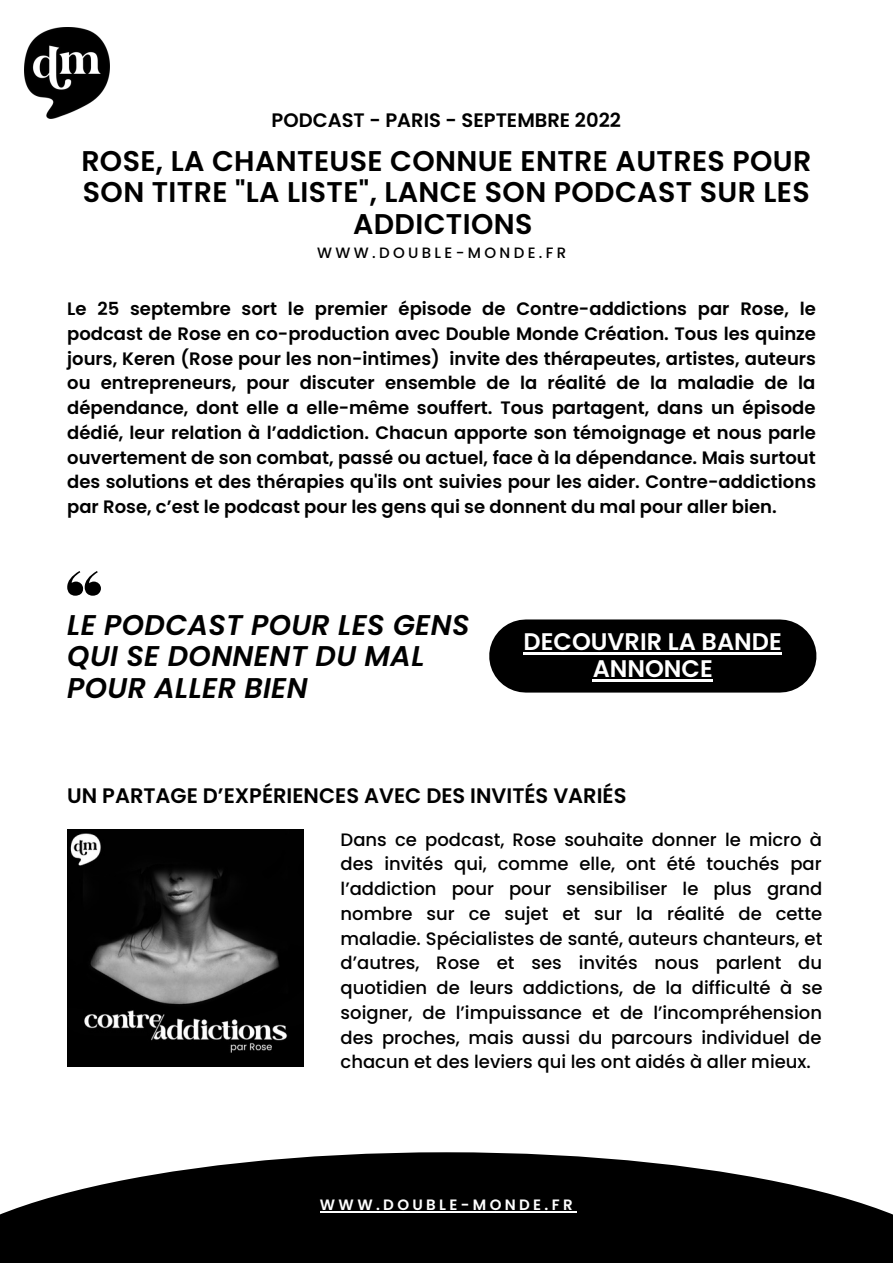
<style>
.page{position:relative;width:893px;height:1264px;background:#fff}
.page>*{position:absolute;margin:0;border:0;box-sizing:border-box;transform-origin:0 0}
.t1{font:600 28.5px/31.5px "Poppins";letter-spacing:.015em;color:#000;text-align:center}
.t2{font:italic 600 28.5px/31.5px "Poppins";letter-spacing:.015em;color:#000}
.t3{font:600 24px/27px "Poppins";color:#fff;text-align:center}
.t4{font:600 21px "Poppins";color:#000}
.t5{font:600 19.5px "Poppins";color:#000}
.t6{font:600 18px/24.8px "Poppins";color:#000;text-align:justify}
.t7{font:500 18px/24.8px "Poppins";color:#000;text-align:justify}
.t8{font:500 15px "Poppins";letter-spacing:.225em;color:#000}
.t9{font:600 15px "Poppins";letter-spacing:.225em;color:#fff}
</style>
<div class="page">
<img style="left:24px;top:27px;width:86px;height:91px">
<img style="left:67px;top:829px;width:236px;height:237px">
<svg style="left:0;top:1152px;width:892px;height:110px;fill:#000"></svg>
<svg style="left:67px;top:571px;width:34px;height:24px"></svg>
<hr style="left:320px;top:1211px;width:256px;height:1px;background:#fff">
<div style="left:525px;top:619px;width:254px;height:73px;background:#000"></div>
<hr style="left:523px;top:652px;width:258px;height:3px;background:#fff">
<hr style="left:592px;top:679px;width:120px;height:3px;background:#fff">
<p class="t5" style="left:271px;top:107px;width:351px">PODCAST - PARIS - SEPTEMBRE 2022</p>
<h1 class="t1" style="left:81px;top:145px;width:731px">ROSE, LA CHANTEUSE CONNUE ENTRE AUTRES POUR<br>SON TITRE "LA LISTE", LANCE SON PODCAST SUR LES<br>ADDICTIONS</h1>
<p class="t8" style="left:317px;top:242px;width:251px">WWW.DOUBLE-MONDE.FR</p>
<p class="t6" style="left:67px;top:296px;width:750px">Le 25 septembre sort le premier épisode de Contre-addictions par Rose, le podcast de Rose en co-production avec Double Monde Création. Tous les quinze jours, Keren (Rose pour les non-intimes) invite des thérapeutes, artistes, auteurs ou entrepreneurs, pour discuter ensemble de la réalité de la maladie de la dépendance, dont elle a elle-même souffert. Tous partagent, dans un épisode dédié, leur relation à l’addiction. Chacun apporte son témoignage et nous parle ouvertement de son combat, passé ou actuel, face à la dépendance. Mais surtout des solutions et des thérapies qu'ils ont suivies pour les aider. Contre-addictions par Rose, c’est le podcast pour les gens qui se donnent du mal pour aller bien.</p>
<h1 class="t2" style="left:67px;top:609px;width:404px">LE PODCAST POUR LES GENS<br>QUI SE DONNENT DU MAL<br>POUR ALLER BIEN</h1>
<h2 class="t3" style="left:523px;top:628px;width:260px">DECOUVRIR LA BANDE<br>ANNONCE</h2>
<p class="t4" style="left:67px;top:780px;width:560px">UN PARTAGE D’EXPÉRIENCES AVEC DES INVITÉS VARIÉS</p>
<p class="t7" style="left:340px;top:827px;width:483px">Dans ce podcast, Rose souhaite donner le micro à des invités qui, comme elle, ont été touchés par l’addiction pour pour sensibiliser le plus grand nombre sur ce sujet et sur la réalité de cette maladie. Spécialistes de santé, auteurs chanteurs, et d’autres, Rose et ses invités nous parlent du quotidien de leurs addictions, de la difficulté à se soigner, de l’impuissance et de l’incompréhension des proches, mais aussi du parcours individuel de chacun et des leviers qui les ont aidés à aller mieux.</p>
<p class="t9" style="left:320px;top:1194px;width:254px">WWW.DOUBLE-MONDE.FR</p>
</div>
